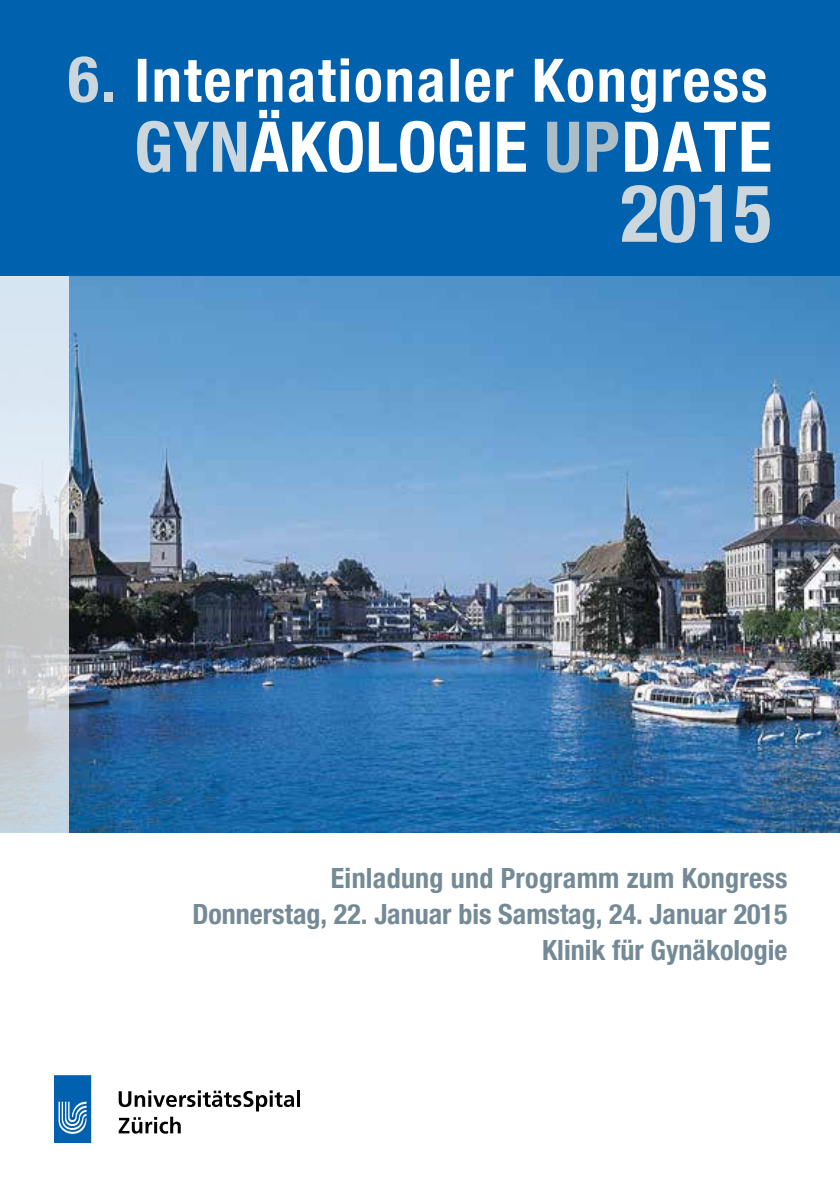
<style>
.page{position:relative;width:840px;height:1191px;background:#fff}
.page>*{position:absolute;margin:0;border:0;box-sizing:border-box;transform-origin:0 0}
.t1{font:700 condensed 80px "Helvetica Neue LT Std";color:#ccd7dd}
.t2{font:700 condensed 70px "Helvetica Neue LT Std";color:#fff}
.t3{font:700 condensed 60px "Helvetica Neue LT Std";letter-spacing:.03em;color:#fff}
.t4{font:700 condensed 28px/36px "Helvetica Neue LT Std";color:#748a96;text-align:right}
.s1{font-size:64px;color:#ccd7dd}
.s2{color:#ccd7dd}
.s3{color:#adbdc6}
</style>
<div class="page">
<img style="left:68px;top:275px;width:771px;height:557px">
<div style="left:55px;top:1075px;width:36px;height:67px;background:#0061af"></div>
<div style="left:54px;top:1075px;width:37px;height:67px;border:1px solid #0061af"></div>
<svg style="left:58px;top:1101px;width:29px;height:33px"></svg>
<svg style="left:119px;top:1090px;width:175px;height:43px"></svg>
<hr style="left:297px;top:1090px;width:3px;height:16px;background:#000">
<svg style="left:0;top:275px;width:68px;height:557px;background:#cfd7de"></svg>
<div style="left:0;top:0;width:839px;height:275px;background:#0061af"></div>
<h3 class="t3" style="left:68px;top:44px;width:700px"><span class="s1">6.</span> Internationaler Kongress</h3>
<h2 class="t2" style="left:134px;top:104px;width:639px"><span class="s2">GYN</span>ÄKOLOGIE <span class="s3">UP</span>DATE</h2>
<h1 class="t1" style="left:620px;top:165px;width:153px">2015</h1>
<p class="t4" style="left:192px;top:859px;width:596px">Einladung und Programm zum Kongress<br>Donnerstag, 22. Januar bis Samstag, 24. Januar 2015<br>Klinik für Gynäkologie</p>
</div>
